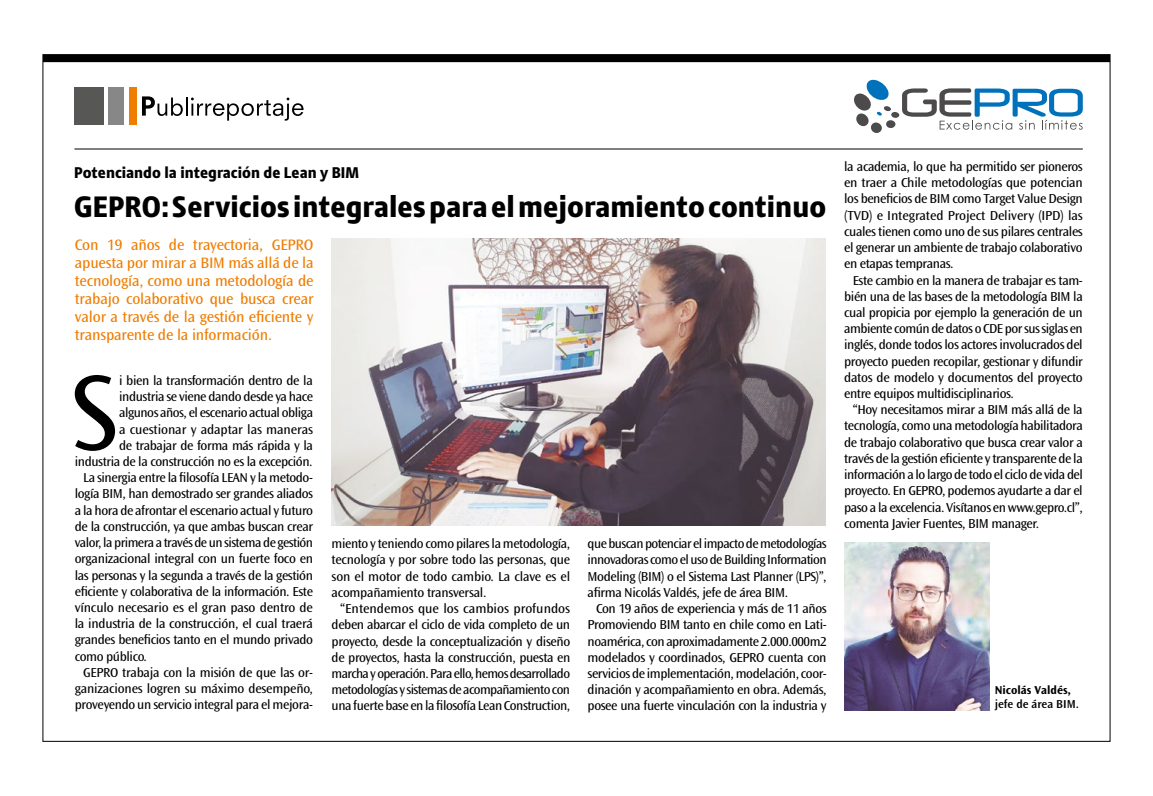
<style>
.page{position:relative;width:1153px;height:796px;background:#fff}
.page>*{position:absolute;margin:0;border:0;box-sizing:border-box;transform-origin:0 0}
.t1{font:111.75px "Ocean Sans Std";color:#000}
.t2{font:800 28.5px "Modena";color:#000}
.t3{font:15.75px/18px "Ocean Sans Std";letter-spacing:-.01em;color:#ef7d00;text-align:justify}
.t4{font:800 15px "Modena";color:#000}
.t5{font:13.5px/16.2px "Ocean Sans Std";letter-spacing:-.03em;color:#000;text-align:justify}
.t6{font:13.5px "Ocean Sans Std";letter-spacing:-.01em;color:#000}
.t7{font:700 12px "Ocean Sans Std";color:#000}
.t8{font:600 12px "Ocean Sans Std";color:#000}
</style>
<div class="page">
<div style="left:43px;top:55px;width:1066px;height:7px;background:#000"></div>
<hr style="left:74px;top:148px;width:1008px;height:1px;background:#000">
<div style="left:129px;top:88px;width:7px;height:37px;background:#ef7d00"></div>
<div style="left:109px;top:88px;width:15px;height:37px;background:#878787"></div>
<div style="left:75px;top:88px;width:29px;height:37px;background:#575756"></div>
<svg style="left:142px;top:96px;width:161px;height:25px"></svg>
<img style="left:331px;top:238px;width:494px;height:287px">
<img style="left:844px;top:542px;width:145px;height:168px">
<svg style="left:870px;top:122px;width:12px;height:11px"></svg>
<svg style="left:854px;top:79px;width:228px;height:51px"></svg>
<p class="t4" style="left:74px;top:163px;width:286px">Potenciando la integración de Lean y BIM</p>
<h2 class="t2" style="left:74px;top:189px;width:753px">GEPRO: Servicios integrales para el mejoramiento continuo</h2>
<p class="t3" style="left:75px;top:236px;width:240px">Con 19 años de trayectoria, GEPRO apuesta por mirar a BIM más allá de la tecnología, como una metodología de trabajo colaborativo que busca crear valor a través de la gestión eficiente y transparente de la información.</p>
<h1 class="t1" style="left:70px;top:351px;width:48px">S</h1>
<p class="t5" style="left:119px;top:372px;width:195px">i bien la transformación dentro de la</p>
<p class="t5" style="left:119px;top:388px;width:195px">industria se viene dando desde ya hace</p>
<p class="t5" style="left:119px;top:405px;width:195px">algunos años, el escenario actual obliga</p>
<p class="t6" style="left:119px;top:421px;width:195px">a cuestionar y adaptar las maneras</p>
<p class="t5" style="left:119px;top:437px;width:195px">de trabajar de forma más rápida y la</p>
<p class="t5" style="left:75px;top:453px;width:239px">industria de la construcción no es la excepción.</p>
<p class="t5" style="left:83px;top:469px;width:231px">La sinergia entre la filosofía LEAN y la metodo-</p>
<p class="t5" style="left:75px;top:486px;width:240px">logía BIM, han demostrado ser grandes aliados</p>
<p class="t5" style="left:75px;top:502px;width:240px">a la hora de afrontar el escenario actual y futuro</p>
<p class="t5" style="left:75px;top:518px;width:240px">de la construcción, ya que ambas buscan crear</p>
<p class="t5" style="left:75px;top:534px;width:240px">valor, la primera a través de un sistema de gestión</p>
<p class="t5" style="left:75px;top:550px;width:240px">organizacional integral con un fuerte foco en</p>
<p class="t5" style="left:75px;top:567px;width:240px">las personas y la segunda a través de la gestión</p>
<p class="t5" style="left:75px;top:583px;width:240px">eficiente y colaborativa de la información. Este</p>
<p class="t5" style="left:75px;top:599px;width:240px">vínculo necesario es el gran paso dentro de</p>
<p class="t5" style="left:75px;top:615px;width:239px">la industria de la construcción, el cual traerá</p>
<p class="t5" style="left:75px;top:631px;width:240px">grandes beneficios tanto en el mundo privado</p>
<p class="t5" style="left:75px;top:648px;width:74px">como público.</p>
<p class="t5" style="left:83px;top:664px;width:231px">GEPRO trabaja con la misión de que las or-</p>
<p class="t5" style="left:75px;top:680px;width:240px">ganizaciones logren su máximo desempeño,</p>
<p class="t5" style="left:75px;top:696px;width:240px">proveyendo un servicio integral para el mejora-</p>
<p class="t5" style="left:331px;top:535px;width:240px">miento y teniendo como pilares la metodología, tecnología y por sobre todo las personas, que son el motor de todo cambio. La clave es el acompañamiento transversal.</p>
<p class="t5" style="left:331px;top:600px;width:240px;text-indent:9px">“Entendemos que los cambios profundos deben abarcar el ciclo de vida completo de un proyecto, desde la conceptualización y diseño de proyectos, hasta la construcción, puesta en marcha y operación. Para ello, hemos desarrollado metodologías y sistemas de acompañamiento con una fuerte base en la filosofía Lean Construction,</p>
<p class="t5" style="left:587px;top:535px;width:240px">que buscan potenciar el impacto de metodologías innovadoras como el uso de Building Information Modeling (BIM) o el Sistema Last Planner (LPS)”, afirma Nicolás Valdés, jefe de área BIM.</p>
<p class="t5" style="left:587px;top:600px;width:240px;text-indent:9px">Con 19 años de experiencia y más de 11 años Promoviendo BIM tanto en chile como en Lati&shy;noamérica, con aproximadamente 2.000.000m2 modelados y coordinados, GEPRO cuenta con servicios de implementación, modelación, coor&shy;dinación y acompañamiento en obra. Además, posee una fuerte vinculación con la industria y</p>
<p class="t5" style="left:844px;top:158px;width:240px">la academia, lo que ha permitido ser pioneros en traer a Chile metodologías que potencian los beneficios de BIM como Target Value Design (TVD) e Integrated Project Delivery (IPD) las cuales tienen como uno de sus pilares centrales el generar un ambiente de trabajo colaborativo en etapas tempranas.</p>
<p class="t5" style="left:844px;top:272px;width:240px;text-indent:9px">Este cambio en la manera de trabajar es tam&shy;bién una de las bases de la metodología BIM la cual propicia por ejemplo la generación de un ambiente común de datos o CDE por sus siglas en inglés, donde todos los actores involucrados del proyecto pueden recopilar, gestionar y difundir datos de modelo y documentos del proyecto entre equipos multidisciplinarios.</p>
<p class="t5" style="left:844px;top:401px;width:240px;text-indent:9px">“Hoy necesitamos mirar a BIM más allá de la tecnología, como una metodología habilitadora de trabajo colaborativo que busca crear valor a través de la gestión eficiente y transparente de la información a lo largo de todo el ciclo de vida del proyecto. En GEPRO, podemos ayudarte a dar el paso a la excelencia. Visítanos en www.gepro.cl”, comenta Javier Fuentes, BIM manager.</p>
<p class="t7" style="left:994px;top:683px;width:78px">Nicolás Valdés,</p>
<p class="t8" style="left:994px;top:697px;width:86px">jefe de área BIM.</p>
</div>
